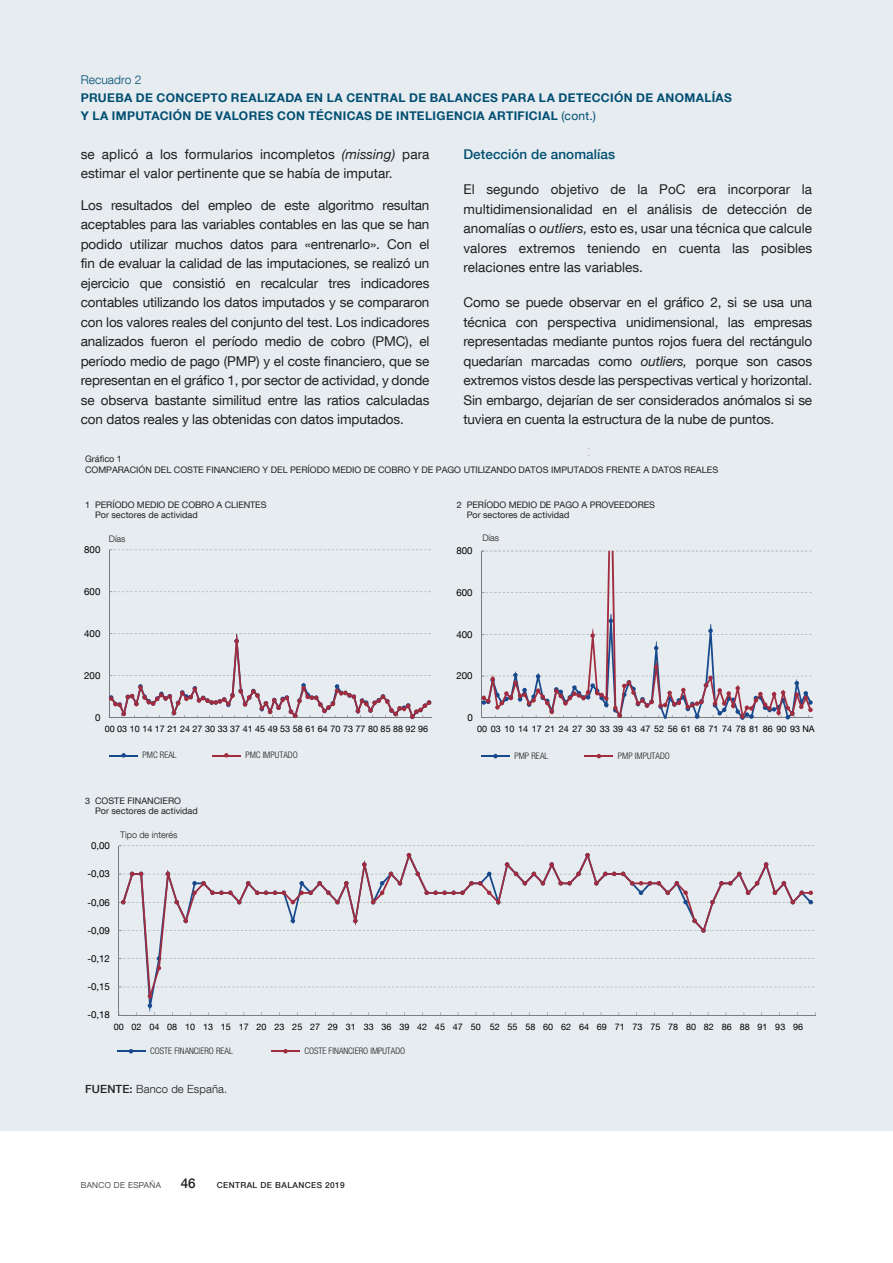
<style>
.page{position:relative;width:893px;height:1263px;background:#fff}
.page>*{position:absolute;margin:0;border:0;box-sizing:border-box;transform-origin:0 0}
.Texto_recuadro{font:13.5px/19.5px "Bd E Neue Helvetica";letter-spacing:.005em;color:#231f20;text-align:justify}
.Ladillo_recuadro_1{font:500 13.5px "Bd E Neue Helvetica";letter-spacing:.005em;color:#004e71}
.t1{font:500 13.5px "Bd E Neue Helvetica";color:#231f20}
.Título_recuadro{font:700 12px/18px "Bd E Neue Helvetica";letter-spacing:.03em;color:#004e71}
.Numero_recuadro{font:300 12px "Bd E Neue Helvetica";letter-spacing:.005em;color:#004e71}
.t2{font:300 11.25px "Bd E Neue Helvetica";letter-spacing:.01em;color:#231f20}
.t3{font:9.75px "Bd E Neue Helvetica";color:#010000}
.t4{font:9px/10.8px "Bd E Neue Helvetica";color:#231f20}
.t5{font:9px "Bd E Neue Helvetica";letter-spacing:.005em;color:#010000}
.t6{font:300 condensed 9px "Bd E Neue Helvetica";color:#231f20}
.t7{font:300 9px "Bd E Neue Helvetica";color:#231f20}
.t8{font:500 8.25px "Bd E Neue Helvetica";letter-spacing:.05em;color:#231f20}
.t9{font:300 8.25px "Bd E Neue Helvetica";letter-spacing:.05em;color:#231f20}
.s1{font-weight:400}
.s2{font-style:italic}
.s3{font-weight:500}
</style>
<div class="page">
<div style="left:0;top:0;width:893px;height:1131px;background:#e6ecf0"></div>
<svg style="left:109px;top:550px;width:322px;height:169px"></svg>
<svg style="left:109px;top:753px;width:29px;height:4px"></svg>
<svg style="left:212px;top:753px;width:29px;height:4px"></svg>
<svg style="left:481px;top:551px;width:332px;height:169px"></svg>
<hr style="left:481px;top:755px;width:29px;height:2px;background:#17498c">
<hr style="left:584px;top:755px;width:29px;height:2px;background:#9f2c3f">
<svg style="left:120px;top:845px;width:694px;height:142px"></svg>
<hr style="left:119px;top:1015px;width:696px;height:1px;background:#7b7c82">
<hr style="left:119px;top:846px;width:1px;height:169px;background:#7b7c82">
<svg style="left:122px;top:853px;width:689px;height:144px"></svg>
<svg style="left:119px;top:900px;width:6px;height:4px"></svg>
<svg style="left:130px;top:872px;width:13px;height:4px"></svg>
<svg style="left:148px;top:994px;width:7px;height:21px"></svg>
<svg style="left:157px;top:956px;width:4px;height:14px"></svg>
<svg style="left:166px;top:872px;width:4px;height:4px"></svg>
<svg style="left:174px;top:900px;width:5px;height:4px"></svg>
<svg style="left:183px;top:919px;width:5px;height:4px"></svg>
<svg style="left:192px;top:881px;width:157px;height:23px"></svg>
<svg style="left:353px;top:919px;width:5px;height:4px"></svg>
<svg style="left:362px;top:853px;width:326px;height:51px"></svg>
<svg style="left:692px;top:919px;width:14px;height:14px"></svg>
<svg style="left:710px;top:862px;width:103px;height:42px"></svg>
<hr style="left:117px;top:1050px;width:29px;height:2px;background:#17498c">
<hr style="left:271px;top:1050px;width:29px;height:2px;background:#9f2c3f">
<p class="Numero_recuadro" style="left:81px;top:72px;width:62px">Recuadro 2</p>
<p class="Título_recuadro" style="left:81px;top:88px;width:653px">PRUEBA DE CONCEPTO REALIZADA EN LA CENTRAL DE BALANCES PARA LA DETECCIÓN DE ANOMALÍAS<br>Y LA IMPUTACIÓN DE VALORES CON TÉCNICAS DE INTELIGENCIA ARTIFICIAL <span class="s1">(cont.)</span></p>
<p class="Texto_recuadro" style="left:81px;top:144px;width:350px">se aplicó a los formularios incompletos <span class="s2">(missing)</span> para estimar el valor pertinente que se había de imputar.</p>
<p class="Texto_recuadro" style="left:81px;top:195px;width:350px">Los resultados del empleo de este algoritmo resultan aceptables para las variables contables en las que se han podido utilizar muchos datos para «entrenarlo». Con el fin de evaluar la calidad de las imputaciones, se realizó un ejercicio que consistió en recalcular tres indicadores contables utilizando los datos imputados y se compararon con los valores reales del conjunto del test. Los indicadores analizados fueron el período medio de cobro (PMC), el período medio de pago (PMP) y el coste financiero, que se representan en el gráfico 1, por sector de actividad, y donde se observa bastante similitud entre las ratios calculadas con datos reales y las obtenidas con datos imputados.</p>
<p class="Ladillo_recuadro_1" style="left:463px;top:146px;width:153px">Detección de anomalías</p>
<p class="Texto_recuadro" style="left:463px;top:179px;width:350px">El segundo objetivo de la PoC era incorporar la multidimensionalidad en el análisis de detección de anomalías o <span class="s2">outliers,</span> esto es, usar una técnica que calcule valores extremos teniendo en cuenta las posibles relaciones entre las variables.</p>
<p class="Texto_recuadro" style="left:463px;top:292px;width:350px">Como se puede observar en el gráfico 2, si se usa una técnica con perspectiva unidimensional, las empresas representadas mediante puntos rojos fuera del rectángulo quedarían marcadas como <span class="s2">outliers,</span> porque son casos extremos vistos desde las perspectivas vertical y horizontal.<br>Sin embargo, dejarían de ser considerados anómalos si se tuviera en cuenta la estructura de la nube de puntos.</p>
<p class="t4" style="left:85px;top:453px;width:635px">Gráfico 1<br>COMPARACIÓN DEL COSTE FINANCIERO Y DEL PERÍODO MEDIO DE COBRO Y DE PAGO UTILIZANDO DATOS IMPUTADOS FRENTE A DATOS REALES</p>
<p class="t4" style="left:467px;top:499px;width:190px;text-indent:-10px">2 PERÍODO MEDIO DE PAGO A PROVEEDORES<br>Por sectores de actividad</p>
<p class="t4" style="left:95px;top:499px;width:173px;text-indent:-10px">1 PERÍODO MEDIO DE COBRO A CLIENTES<br>Por sectores de actividad</p>
<p class="t3" style="left:84px;top:543px;width:18px">800</p>
<p class="t7" style="left:109px;top:533px;width:18px">Días</p>
<p class="t3" style="left:84px;top:585px;width:18px">600</p>
<p class="t3" style="left:84px;top:627px;width:18px">400</p>
<p class="t3" style="left:84px;top:669px;width:18px">200</p>
<p class="t3" style="left:95px;top:711px;width:7px">0</p>
<p class="t5" style="left:105px;top:723px;width:325px">00 03 10 14 17 21 24 27 30 33 37 41 45 49 53 58 61 64 70 73 77 80 85 88 92 96</p>
<p class="t6" style="left:143px;top:750px;width:36px">PMC REAL</p>
<p class="t6" style="left:245px;top:750px;width:54px">PMC IMPUTADO</p>
<p class="t4" style="left:95px;top:795px;width:104px;text-indent:-10px">3 COSTE FINANCIERO<br>Por sectores de actividad</p>
<p class="t3" style="left:91px;top:839px;width:20px">0,00</p>
<p class="t3" style="left:87px;top:868px;width:24px">-0,03</p>
<p class="t3" style="left:87px;top:896px;width:24px">-0,06</p>
<p class="t3" style="left:87px;top:924px;width:24px">-0,09</p>
<p class="t3" style="left:87px;top:952px;width:24px">-0,12</p>
<p class="t3" style="left:87px;top:980px;width:24px">-0,15</p>
<p class="t3" style="left:87px;top:1009px;width:24px">-0,18</p>
<p class="t7" style="left:120px;top:829px;width:59px">Tipo de interés</p>
<p class="t3" style="left:456px;top:545px;width:18px">800</p>
<p class="t7" style="left:482px;top:532px;width:18px">Días</p>
<p class="t3" style="left:456px;top:586px;width:18px">600</p>
<p class="t3" style="left:456px;top:628px;width:18px">400</p>
<p class="t3" style="left:456px;top:670px;width:18px">200</p>
<p class="t3" style="left:467px;top:711px;width:7px">0</p>
<p class="t5" style="left:477px;top:723px;width:339px">00 03 10 14 17 21 24 27 30 33 39 43 47 52 56 61 68 71 74 78 81 86 90 93 NA</p>
<p class="t6" style="left:514px;top:751px;width:35px">PMP REAL</p>
<p class="t6" style="left:618px;top:751px;width:54px">PMP IMPUTADO</p>
<p class="t5" style="left:114px;top:1021px;width:691px">00 02 04 08 10 13 15 17 20 23 25 27 29 31 33 36 39 42 45 47 50 52 55 58 60 62 64 69 71 73 75 78 80 82 86 88 91 93 96</p>
<p class="t6" style="left:150px;top:1046px;width:84px">COSTE FINANCIERO REAL</p>
<p class="t6" style="left:304px;top:1046px;width:102px">COSTE FINANCIERO IMPUTADO</p>
<p class="t2" style="left:85px;top:1082px;width:144px"><span class="s3">FUENTE:</span> Banco de España.</p>
<p class="t9" style="left:81px;top:1180px;width:82px">BANCO DE ESPAÑA</p>
<p class="t1" style="left:181px;top:1175px;width:16px">46</p>
<p class="t8" style="left:217px;top:1180px;width:129px">CENTRAL DE BALANCES 2019</p>
</div>
